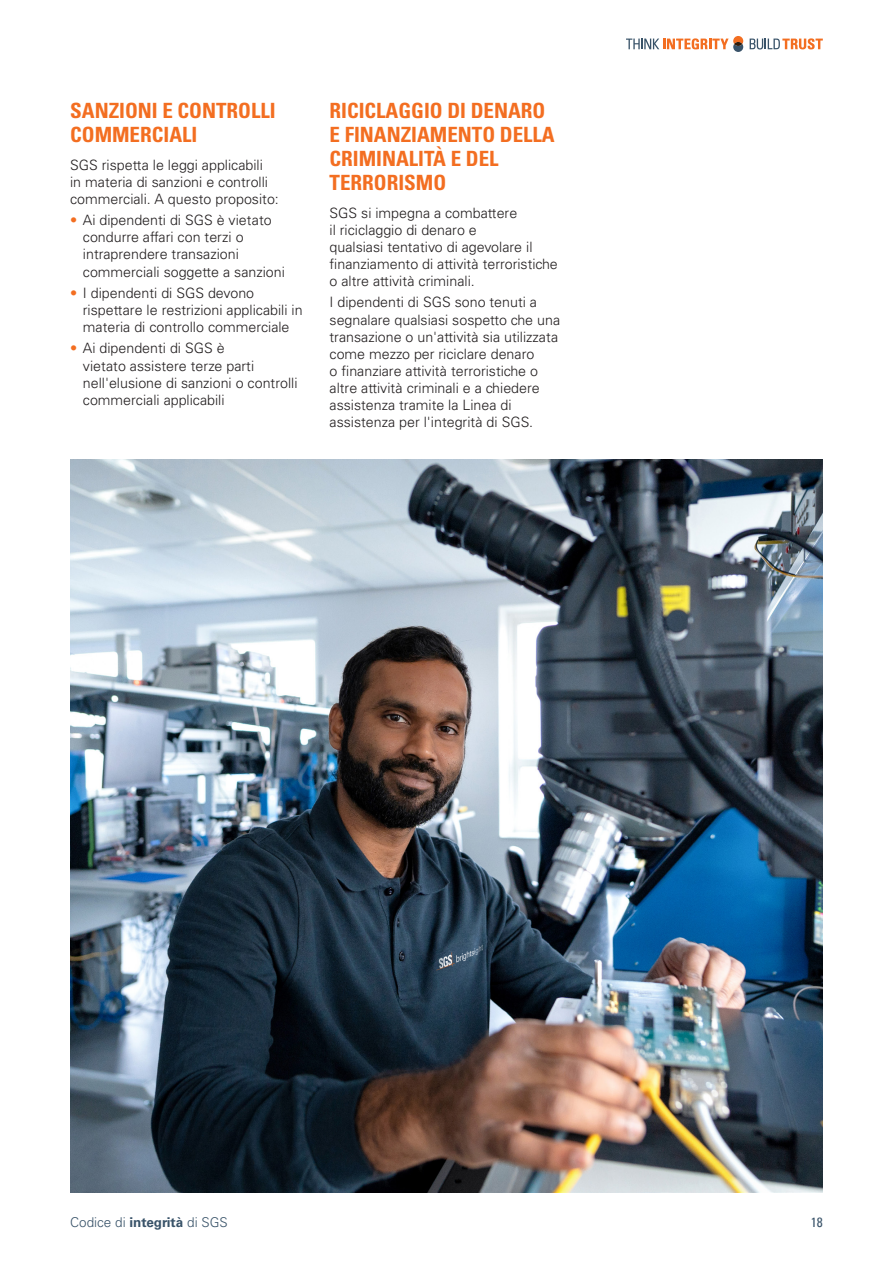
<style>
.page{position:relative;width:893px;height:1263px;background:#fff}
.page>*{position:absolute;margin:0;border:0;box-sizing:border-box;transform-origin:0 0}
.First_Subheading{font:700 condensed 21px/24px "Univers LT Std";color:#f36e21}
.Body_Text{font:300 14.25px/17.1px "Univers LT Std";color:#231f20}
.t1{font:300 13.5px "Univers LT Std";color:#395369}
.Body_Text-2{font:condensed 13.5px "Univers LT";color:#395369}
.s1{color:#f36e21}
.s2{font-weight:700}
</style>
<div class="page">
<img style="left:70px;top:459px;width:753px;height:733px">
<svg style="left:750px;top:38px;width:73px;height:11px"></svg>
<svg style="left:626px;top:36px;width:117px;height:16px"></svg>
<p class="First_Subheading" style="left:70px;top:98px;width:207px">SANZIONI E CONTROLLI<br>COMMERCIALI</p>
<p class="Body_Text" style="left:70px;top:156px;width:210px">SGS rispetta le leggi applicabili<br>in materia di sanzioni e controlli commerciali. A questo proposito:</p>
<p class="Body_Text" style="left:83px;top:212px;width:203px;text-indent:-13px"><span class="s1">•</span> Ai dipendenti di SGS è vietato condurre affari con terzi o intraprendere transazioni commerciali soggette a sanzioni</p>
<p class="Body_Text" style="left:83px;top:284px;width:221px;text-indent:-13px"><span class="s1">•</span> I dipendenti di SGS devono rispettare le restrizioni applicabili in materia di controllo commerciale</p>
<p class="Body_Text" style="left:83px;top:340px;width:216px;text-indent:-13px"><span class="s1">•</span> Ai dipendenti di SGS è<br>vietato assistere terze parti nell'elusione di sanzioni o controlli commerciali applicabili</p>
<p class="First_Subheading" style="left:330px;top:98px;width:227px">RICICLAGGIO DI DENARO<br>E FINANZIAMENTO DELLA<br>CRIMINALITÀ E DEL<br>TERRORISMO</p>
<p class="Body_Text" style="left:330px;top:204px;width:230px">SGS si impegna a combattere<br>il riciclaggio di denaro e<br>qualsiasi tentativo di agevolare il finanziamento di attività terroristiche o altre attività criminali.</p>
<p class="Body_Text" style="left:330px;top:294px;width:232px">I dipendenti di SGS sono tenuti a segnalare qualsiasi sospetto che una transazione o un'attività sia utilizzata come mezzo per riciclare denaro<br>o finanziare attività terroristiche o altre attività criminali e a chiedere assistenza tramite la Linea di assistenza per l'integrità di SGS.</p>
<p class="t1" style="left:70px;top:1214px;width:159px">Codice di <span class="s2">integrità</span> di SGS</p>
<p class="Body_Text-2" style="left:811px;top:1214px;width:13px">18</p>
</div>
